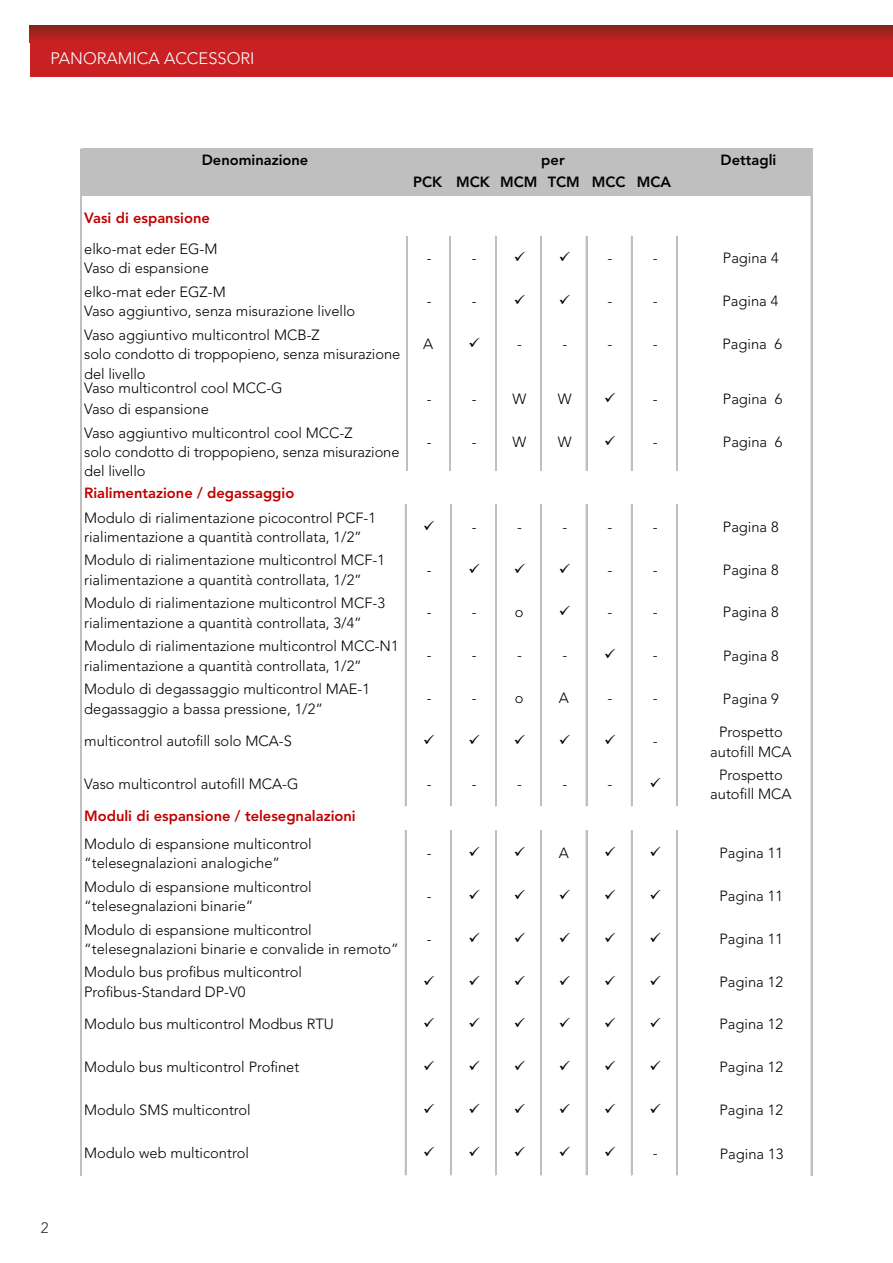
<style>
.page{position:relative;width:893px;height:1263px;background:#fff}
.page>*{position:absolute;margin:0;border:0;box-sizing:border-box;transform-origin:0 0}
.t1{font:300 16.5px "Avenir";color:#fefefe}
.t2{font:300 15px "Avenir";color:#2b2a29}
.t3{font:300 14.7px/19.2px "Avenir";color:#000}
.t4{font:800 14.7px "Avenir";color:#c00000}
.t5{font:800 14.7px "Avenir";color:#000}
</style>
<div class="page">
<svg style="left:30px;top:26px;width:863px;height:51px;fill:#c92123"></svg>
<div style="left:82px;top:150px;width:730px;height:45px;background:#bfbfbf"></div>
<hr style="left:406px;top:236px;width:1px;height:235px;background:#bfbfbf">
<hr style="left:405px;top:504px;width:1px;height:302px;background:#bfbfbf">
<hr style="left:450px;top:504px;width:2px;height:302px;background:#bfbfbf">
<hr style="left:496px;top:504px;width:1px;height:302px;background:#bfbfbf">
<hr style="left:495px;top:504px;width:1px;height:302px;background:#bfbfbf">
<hr style="left:541px;top:504px;width:1px;height:302px;background:#bfbfbf">
<hr style="left:586px;top:504px;width:1px;height:302px;background:#bfbfbf">
<hr style="left:631px;top:504px;width:1px;height:302px;background:#bfbfbf">
<hr style="left:676px;top:504px;width:2px;height:302px;background:#bfbfbf">
<hr style="left:81px;top:149px;width:1px;height:1026px;background:#bfbfbf">
<hr style="left:405px;top:830px;width:1px;height:345px;background:#bfbfbf">
<hr style="left:676px;top:830px;width:2px;height:345px;background:#bfbfbf">
<hr style="left:811px;top:150px;width:1px;height:1025px;background:#bfbfbf">
<hr style="left:450px;top:830px;width:2px;height:345px;background:#bfbfbf">
<hr style="left:496px;top:830px;width:1px;height:345px;background:#bfbfbf">
<hr style="left:495px;top:830px;width:1px;height:345px;background:#bfbfbf">
<hr style="left:541px;top:830px;width:1px;height:345px;background:#bfbfbf">
<hr style="left:586px;top:830px;width:1px;height:345px;background:#bfbfbf">
<hr style="left:631px;top:830px;width:1px;height:345px;background:#bfbfbf">
<hr style="left:82px;top:149px;width:730px;height:1px;background:#bfbfbf">
<hr style="left:450px;top:236px;width:1px;height:235px;background:#bfbfbf">
<hr style="left:496px;top:236px;width:1px;height:235px;background:#bfbfbf">
<hr style="left:495px;top:236px;width:1px;height:235px;background:#bfbfbf">
<hr style="left:541px;top:236px;width:1px;height:235px;background:#bfbfbf">
<hr style="left:586px;top:236px;width:1px;height:235px;background:#bfbfbf">
<hr style="left:631px;top:236px;width:1px;height:235px;background:#bfbfbf">
<hr style="left:676px;top:236px;width:2px;height:235px;background:#bfbfbf">
<svg style="left:630px;top:846px;width:3px;height:10px"></svg>
<svg style="left:585px;top:889px;width:3px;height:10px"></svg>
<svg style="left:585px;top:932px;width:3px;height:10px"></svg>
<svg style="left:630px;top:975px;width:3px;height:10px"></svg>
<svg style="left:630px;top:1018px;width:3px;height:10px"></svg>
<svg style="left:630px;top:1061px;width:3px;height:10px"></svg>
<svg style="left:630px;top:1104px;width:3px;height:9px"></svg>
<p class="t1" style="left:51px;top:47px;width:205px">PANORAMICA ACCESSORI</p>
<p class="t5" style="left:202px;top:150px;width:108px">Denominazione</p>
<p class="t5" style="left:721px;top:150px;width:57px">Dettagli</p>
<p class="t5" style="left:413px;top:173px;width:260px">PCK MCK MCM TCM MCC MCA</p>
<p class="t5" style="left:541px;top:150px;width:25px">per</p>
<p class="t4" style="left:84px;top:209px;width:127px">Vasi di espansione</p>
<p class="t3" style="left:84px;top:239px;width:135px">elko-mat eder EG-M<br>Vaso di espansione</p>
<p class="t3" style="left:84px;top:282px;width:273px">elko-mat eder EGZ-M<br>Vaso aggiuntivo, senza misurazione livello</p>
<p class="t3" style="left:427px;top:248px;width:6px">-</p>
<p class="t3" style="left:472px;top:248px;width:6px">-</p>
<p class="t3" style="left:608px;top:248px;width:6px">-</p>
<p class="t3" style="left:653px;top:248px;width:6px">-</p>
<p class="t3" style="left:723px;top:248px;width:57px">Pagina 4</p>
<p class="t3" style="left:427px;top:291px;width:6px">-</p>
<p class="t3" style="left:472px;top:291px;width:6px">-</p>
<p class="t3" style="left:608px;top:291px;width:6px">-</p>
<p class="t3" style="left:653px;top:291px;width:6px">-</p>
<p class="t3" style="left:722px;top:291px;width:57px">Pagina 4</p>
<p class="t3" style="left:84px;top:325px;width:318px">Vaso aggiuntivo multicontrol MCB-Z<br>solo condotto di troppopieno, senza misurazione del livello</p>
<p class="t3" style="left:423px;top:334px;width:12px">A</p>
<p class="t3" style="left:517px;top:334px;width:6px">-</p>
<p class="t3" style="left:562px;top:334px;width:6px">-</p>
<p class="t3" style="left:608px;top:334px;width:6px">-</p>
<p class="t3" style="left:653px;top:334px;width:6px">-</p>
<p class="t3" style="left:722px;top:335px;width:61px">Pagina 6</p>
<p class="t3" style="left:84px;top:378px;width:200px;line-height:20.5px">Vaso multicontrol cool MCC-G<br>Vaso di espansione</p>
<p class="t3" style="left:427px;top:389px;width:6px">-</p>
<p class="t3" style="left:472px;top:389px;width:6px">-</p>
<p class="t3" style="left:513px;top:389px;width:15px">W</p>
<p class="t3" style="left:558px;top:389px;width:15px">W</p>
<p class="t3" style="left:653px;top:389px;width:6px">-</p>
<p class="t3" style="left:723px;top:389px;width:61px">Pagina 6</p>
<p class="t3" style="left:84px;top:423px;width:317px">Vaso aggiuntivo multicontrol cool MCC-Z<br>solo condotto di troppopieno, senza misurazione del livello</p>
<p class="t4" style="left:84px;top:484px;width:212px">Rialimentazione / degassaggio</p>
<p class="t3" style="left:84px;top:508px;width:293px">Modulo di rialimentazione picocontrol PCF-1 rialimentazione a quantità controllata, 1/2”</p>
<p class="t3" style="left:84px;top:551px;width:302px">Modulo di rialimentazione multicontrol MCF-1 rialimentazione a quantità controllata, 1/2”</p>
<p class="t3" style="left:84px;top:594px;width:302px">Modulo di rialimentazione multicontrol MCF-3 rialimentazione a quantità controllata, 3/4”</p>
<p class="t3" style="left:84px;top:637px;width:316px">Modulo di rialimentazione multicontrol MCC-N1 rialimentazione a quantità controllata, 1/2”</p>
<p class="t3" style="left:84px;top:680px;width:287px">Modulo di degassaggio multicontrol MAE-1 degassaggio a bassa pressione, 1/2”</p>
<p class="t3" style="left:427px;top:432px;width:6px">-</p>
<p class="t3" style="left:472px;top:432px;width:6px">-</p>
<p class="t3" style="left:513px;top:432px;width:15px">W</p>
<p class="t3" style="left:558px;top:432px;width:15px">W</p>
<p class="t3" style="left:653px;top:432px;width:6px">-</p>
<p class="t3" style="left:723px;top:432px;width:61px">Pagina 6</p>
<p class="t3" style="left:472px;top:517px;width:6px">-</p>
<p class="t3" style="left:517px;top:517px;width:6px">-</p>
<p class="t3" style="left:562px;top:517px;width:6px">-</p>
<p class="t3" style="left:608px;top:517px;width:6px">-</p>
<p class="t3" style="left:653px;top:517px;width:6px">-</p>
<p class="t3" style="left:723px;top:517px;width:57px">Pagina 8</p>
<p class="t3" style="left:427px;top:560px;width:6px">-</p>
<p class="t3" style="left:608px;top:560px;width:6px">-</p>
<p class="t3" style="left:653px;top:560px;width:6px">-</p>
<p class="t3" style="left:723px;top:560px;width:57px">Pagina 8</p>
<p class="t3" style="left:427px;top:603px;width:6px">-</p>
<p class="t3" style="left:472px;top:603px;width:6px">-</p>
<p class="t3" style="left:515px;top:603px;width:10px">o</p>
<p class="t3" style="left:608px;top:603px;width:6px">-</p>
<p class="t3" style="left:653px;top:603px;width:6px">-</p>
<p class="t3" style="left:723px;top:603px;width:57px">Pagina 8</p>
<p class="t3" style="left:427px;top:646px;width:6px">-</p>
<p class="t3" style="left:472px;top:646px;width:6px">-</p>
<p class="t3" style="left:517px;top:646px;width:6px">-</p>
<p class="t3" style="left:562px;top:646px;width:6px">-</p>
<p class="t3" style="left:653px;top:646px;width:6px">-</p>
<p class="t3" style="left:723px;top:646px;width:57px">Pagina 8</p>
<p class="t3" style="left:427px;top:689px;width:6px">-</p>
<p class="t3" style="left:472px;top:689px;width:6px">-</p>
<p class="t3" style="left:515px;top:689px;width:10px">o</p>
<p class="t3" style="left:559px;top:689px;width:12px">A</p>
<p class="t3" style="left:608px;top:689px;width:6px">-</p>
<p class="t3" style="left:653px;top:689px;width:6px">-</p>
<p class="t3" style="left:723px;top:689px;width:57px">Pagina 9</p>
<p class="t3" style="left:84px;top:732px;width:209px">multicontrol autofill solo MCA-S</p>
<p class="t3" style="left:653px;top:732px;width:6px">-</p>
<p class="t3" style="left:84px;top:775px;width:216px">Vaso multicontrol autofill MCA-G</p>
<p class="t3" style="left:427px;top:775px;width:6px">-</p>
<p class="t3" style="left:472px;top:775px;width:6px">-</p>
<p class="t3" style="left:517px;top:775px;width:6px">-</p>
<p class="t3" style="left:562px;top:775px;width:6px">-</p>
<p class="t3" style="left:608px;top:775px;width:6px">-</p>
<p class="t4" style="left:84px;top:807px;width:273px">Moduli di espansione / telesegnalazioni</p>
<p class="t3" style="left:710px;top:723px;width:83px;text-align:center">Prospetto autofill MCA</p>
<p class="t3" style="left:710px;top:766px;width:83px;text-align:center">Prospetto autofill MCA</p>
<p class="t3" style="left:84px;top:834px;width:229px">Modulo di espansione multicontrol “telesegnalazioni analogiche”</p>
<p class="t3" style="left:84px;top:877px;width:229px">Modulo di espansione multicontrol “telesegnalazioni binarie”</p>
<p class="t3" style="left:84px;top:920px;width:316px">Modulo di espansione multicontrol “telesegnalazioni binarie e convalide in remoto”</p>
<p class="t3" style="left:427px;top:843px;width:6px">-</p>
<p class="t3" style="left:559px;top:843px;width:12px">A</p>
<p class="t3" style="left:719px;top:843px;width:65px">Pagina 11</p>
<p class="t3" style="left:427px;top:886px;width:6px">-</p>
<p class="t3" style="left:719px;top:886px;width:65px">Pagina 11</p>
<p class="t3" style="left:427px;top:929px;width:6px">-</p>
<p class="t3" style="left:719px;top:929px;width:65px">Pagina 11</p>
<p class="t2" style="left:41px;top:1218px;width:9px">2</p>
<p class="t3" style="left:84px;top:963px;width:219px">Modulo bus profibus multicontrol<br>Profibus-Standard DP-V0</p>
<p class="t3" style="left:719px;top:972px;width:65px">Pagina 12</p>
<p class="t3" style="left:84px;top:1015px;width:251px">Modulo bus multicontrol Modbus RTU</p>
<p class="t3" style="left:719px;top:1015px;width:65px">Pagina 12</p>
<p class="t3" style="left:84px;top:1058px;width:217px">Modulo bus multicontrol Profinet</p>
<p class="t3" style="left:719px;top:1058px;width:65px">Pagina 12</p>
<p class="t3" style="left:84px;top:1101px;width:168px">Modulo SMS multicontrol</p>
<p class="t3" style="left:719px;top:1101px;width:65px">Pagina 12</p>
<p class="t3" style="left:84px;top:1144px;width:166px">Modulo web multicontrol</p>
<p class="t3" style="left:653px;top:1144px;width:6px">-</p>
<p class="t3" style="left:720px;top:1144px;width:65px">Pagina 13</p>
</div>
